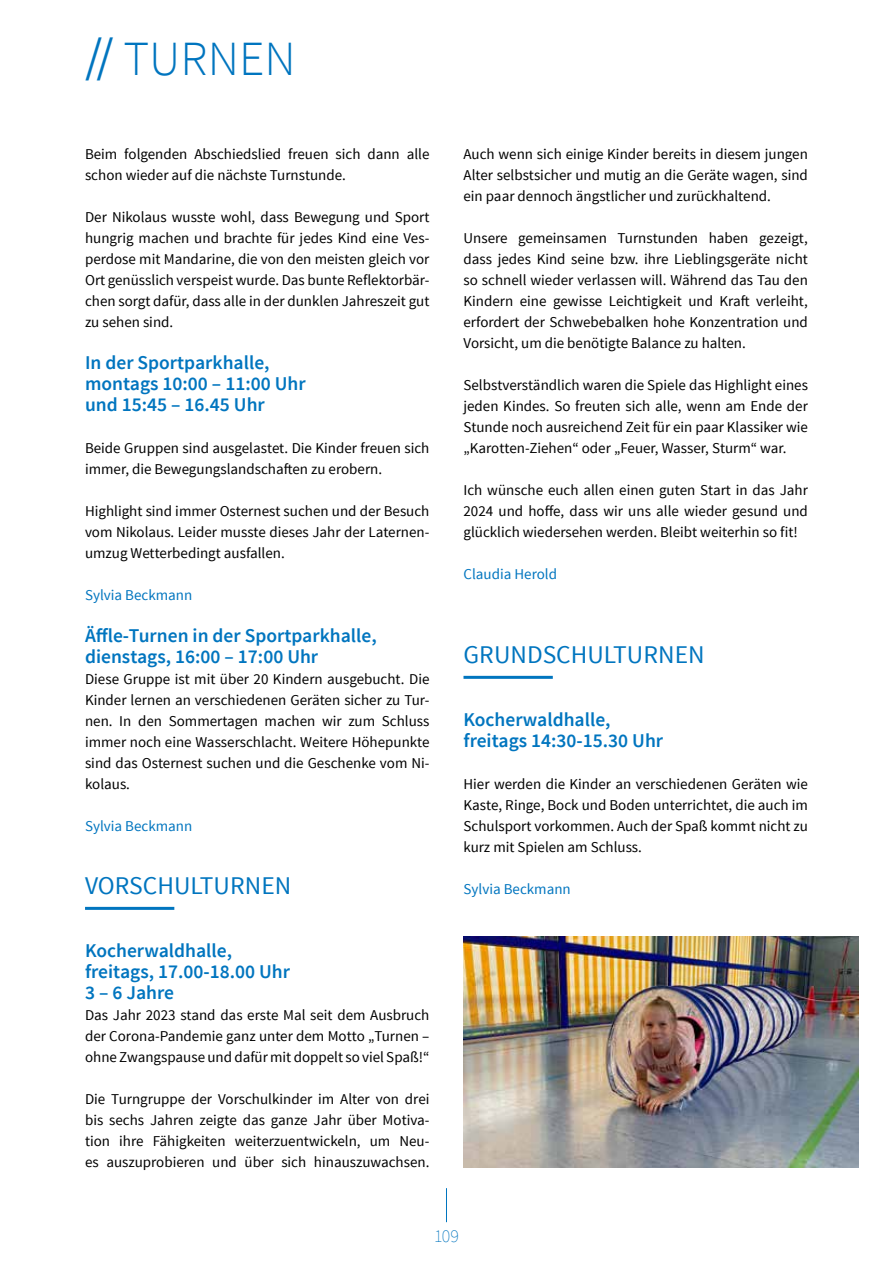
<style>
.page{position:relative;width:893px;height:1263px;background:#fff}
.page>*{position:absolute;margin:0;border:0;box-sizing:border-box;transform-origin:0 0}
.t1{font:300 49.2px "Source Sans Pro";color:#0075bf}
.t2{font:25.5px "Source Sans Pro";color:#0075bf}
.t3{font:600 19.5px/21px "Source Sans Pro";color:#0075bf}
.t4{font:200 18px "Source Sans Pro";color:#0075bf}
.t5{font:15px/21px "Source Sans Pro";color:#000;text-align:justify}
.t6{font:15px "Source Sans Pro";color:#0075bf}
.s1{font-weight:400}
</style>
<div class="page">
<hr style="left:446px;top:1188px;width:1px;height:34px;background:#0075bf">
<hr style="left:85px;top:907px;width:89px;height:3px;background:#0075bf">
<hr style="left:463px;top:676px;width:90px;height:3px;background:#0075bf">
<img style="left:463px;top:936px;width:396px;height:231px">
<h1 class="t1" style="left:85px;top:29px;width:212px"><span class="s1">//</span> TURNEN</h1>
<p class="t5" style="left:85px;top:144px;width:346px">Beim folgenden Abschiedslied freuen sich dann alle schon wieder auf die nächste Turnstunde.</p>
<p class="t5" style="left:85px;top:207px;width:346px">Der Nikolaus wusste wohl, dass Bewegung und Sport hungrig machen und brachte für jedes Kind eine Ves&shy;perdose mit Mandarine, die von den meisten gleich vor Ort genüsslich verspeist wurde. Das bunte Reflektorbär&shy;chen sorgt dafür, dass alle in der dunklen Jahreszeit gut zu sehen sind.</p>
<h3 class="t3" style="left:85px;top:353px;width:222px">In der Sportparkhalle, montags 10:00 – 11:00 Uhr und 15:45 – 16.45 Uhr</h3>
<p class="t5" style="left:85px;top:438px;width:346px">Beide Gruppen sind ausgelastet. Die Kinder freuen sich immer, die Bewegungslandschaften zu erobern.</p>
<p class="t5" style="left:85px;top:501px;width:346px">Highlight sind immer Osternest suchen und der Besuch vom Nikolaus. Leider musste dieses Jahr der Laternen&shy;umzug Wetterbedingt ausfallen.</p>
<p class="t6" style="left:85px;top:586px;width:109px">Sylvia Beckmann</p>
<h3 class="t3" style="left:85px;top:626px;width:293px">Äffle-Turnen in der Sportparkhalle, dienstags, 16:00 – 17:00 Uhr</h3>
<p class="t5" style="left:85px;top:669px;width:346px">Diese Gruppe ist mit über 20 Kindern ausgebucht. Die Kinder lernen an verschiedenen Geräten sicher zu Tur&shy;nen. In den Sommertagen machen wir zum Schluss immer noch eine Wasserschlacht. Weitere Höhepunkte sind das Osternest suchen und die Geschenke vom Ni&shy;kolaus.</p>
<p class="t6" style="left:85px;top:817px;width:109px">Sylvia Beckmann</p>
<h2 class="t2" style="left:85px;top:870px;width:208px">VORSCHULTURNEN</h2>
<h3 class="t3" style="left:85px;top:941px;width:207px">Kocherwaldhalle, freitags, 17.00-18.00 Uhr<br>3 – 6 Jahre</h3>
<p class="t5" style="left:85px;top:1005px;width:346px">Das Jahr 2023 stand das erste Mal seit dem Ausbruch der Corona-Pandemie ganz unter dem Motto „Turnen – ohne Zwangspause und dafür mit doppelt so viel Spaß!“</p>
<p class="t5" style="left:85px;top:1089px;width:346px">Die Turngruppe der Vorschulkinder im Alter von drei bis sechs Jahren zeigte das ganze Jahr über Motiva&shy;tion ihre Fähigkeiten weiterzuentwickeln, um Neu&shy;es auszuprobieren und über sich hinauszuwachsen.</p>
<p class="t5" style="left:463px;top:144px;width:346px">Auch wenn sich einige Kinder bereits in diesem jungen Alter selbstsicher und mutig an die Geräte wagen, sind ein paar dennoch ängstlicher und zurückhaltend.</p>
<p class="t5" style="left:463px;top:228px;width:346px">Unsere gemeinsamen Turnstunden haben gezeigt, dass jedes Kind seine bzw. ihre Lieblingsgeräte nicht so schnell wieder verlassen will. Während das Tau den Kindern eine gewisse Leichtigkeit und Kraft verleiht, erfordert der Schwebebalken hohe Konzentration und Vorsicht, um die benötigte Balance zu halten.</p>
<p class="t5" style="left:463px;top:375px;width:346px">Selbstverständlich waren die Spiele das Highlight eines jeden Kindes. So freuten sich alle, wenn am Ende der Stunde noch ausreichend Zeit für ein paar Klassiker wie „Karotten-Ziehen“ oder „Feuer, Wasser, Sturm“ war.</p>
<p class="t5" style="left:463px;top:480px;width:346px">Ich wünsche euch allen einen guten Start in das Jahr 2024 und hoffe, dass wir uns alle wieder gesund und glücklich wiedersehen werden. Bleibt weiterhin so fit!</p>
<p class="t6" style="left:463px;top:565px;width:95px">Claudia Herold</p>
<h2 class="t2" style="left:463px;top:639px;width:243px">GRUNDSCHULTURNEN</h2>
<h3 class="t3" style="left:463px;top:710px;width:201px">Kocherwaldhalle, freitags 14:30-15.30 Uhr</h3>
<p class="t5" style="left:463px;top:774px;width:346px">Hier werden die Kinder an verschiedenen Geräten wie Kaste, Ringe, Bock und Boden unterrichtet, die auch im Schulsport vorkommen. Auch der Spaß kommt nicht zu kurz mit Spielen am Schluss.</p>
<p class="t6" style="left:463px;top:880px;width:109px">Sylvia Beckmann</p>
<p class="t4" style="left:434px;top:1225px;width:26px">109</p>
</div>
